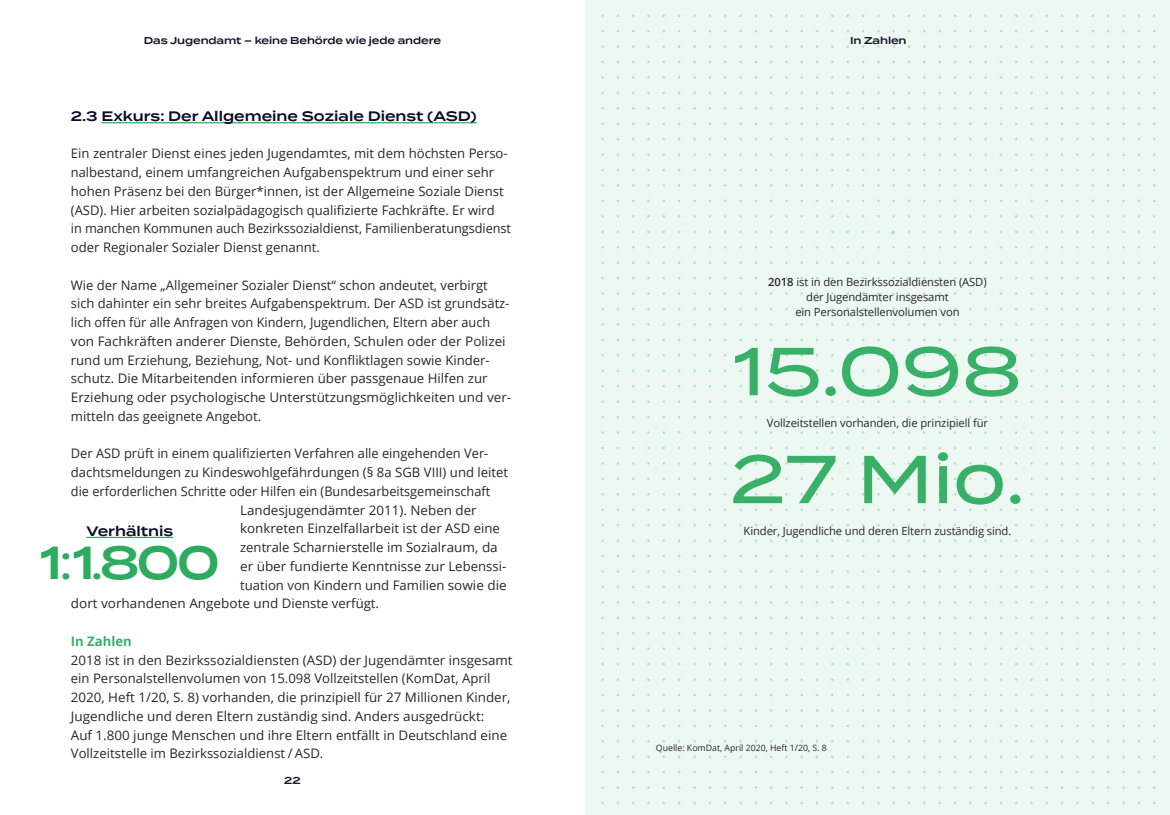
<style>
.page{position:relative;width:1170px;height:815px;background:#fff}
.page>*{position:absolute;margin:0;border:0;box-sizing:border-box;transform-origin:0 0}
.t1{font:500 67.62px "Termina";color:#38b068}
.t2{font:600 46.25px "Termina";color:#2dac60}
.t3{font:600 13.75px "Termina";color:#0c0c2c}
.t4{font:13.12px/18.8px "Open Sans";color:#292829}
.t5{font:700 13.12px "Open Sans";color:#38b068}
.t6{font:11.25px/15px "Open Sans";letter-spacing:-.01em;color:#292829;text-align:center}
.t7{font:600 10px "Termina";letter-spacing:-.01em;color:#1a152c}
.t8{font:8.75px "Open Sans";color:#292829}
.s1{font-weight:500}
.s2{font-weight:600}
</style>
<div class="page">
<hr style="left:102px;top:122px;width:374px;height:1px;background:#2dac60">
<div style="left:585px;top:0;width:584px;height:815px;background:#eef8f2"></div>
<svg style="left:906px;top:277px;width:4px;height:4px"></svg>
<hr style="left:86px;top:537px;width:87px;height:1px;background:#2dac60">
<p class="t7" style="left:144px;top:33px;width:299px">Das Jugendamt – keine Behörde wie jede andere</p>
<p class="t7" style="left:850px;top:33px;width:58px">In Zahlen</p>
<p class="t3" style="left:71px;top:106px;width:407px">2.3 Exkurs: Der Allgemeine Soziale Dienst (ASD)</p>
<p class="t4" style="left:71px;top:144px;width:441px">Ein zentraler Dienst eines jeden Jugendamtes, mit dem höchsten Perso&shy;nalbestand, einem umfangreichen Aufgabenspektrum und einer sehr hohen Präsenz bei den Bürger*innen, ist der Allgemeine Soziale Dienst (ASD). Hier arbeiten sozialpädagogisch qualifizierte Fachkräfte. Er wird<br>in manchen Kommunen auch Bezirkssozialdienst, Familienberatungsdienst oder Regionaler Sozialer Dienst genannt.</p>
<p class="t4" style="left:71px;top:275px;width:442px">Wie der Name „Allgemeiner Sozialer Dienst“ schon andeutet, verbirgt sich dahinter ein sehr breites Aufgabenspektrum. Der ASD ist grundsätz&shy;lich offen für alle Anfragen von Kindern, Jugendlichen, Eltern aber auch von Fachkräften anderer Dienste, Behörden, Schulen oder der Polizei rund um Erziehung, Beziehung, Not- und Konfliktlagen sowie Kinder&shy;schutz. Die Mitarbeitenden informieren über passgenaue Hilfen zur Erziehung oder psychologische Unterstützungsmöglichkeiten und ver&shy;mitteln das geeignete Angebot.</p>
<p class="t4" style="left:71px;top:444px;width:419px">Der ASD prüft in einem qualifizierten Verfahren alle eingehenden Ver-</p>
<p class="t4" style="left:71px;top:463px;width:439px">dachtsmeldungen zu Kindeswohlgefährdungen (§ 8a SGB VIII) und leitet</p>
<p class="t4" style="left:71px;top:481px;width:421px">die erforderlichen Schritte oder Hilfen ein (Bundesarbeitsgemeinschaft</p>
<p class="t4" style="left:240px;top:500px;width:238px">Landesjugendämter 2011). Neben der</p>
<p class="t4" style="left:240px;top:519px;width:261px">konkreten Einzelfallarbeit ist der ASD eine</p>
<p class="t4" style="left:240px;top:538px;width:259px">zentrale Scharnierstelle im Sozialraum, da</p>
<p class="t4" style="left:240px;top:556px;width:267px">er über fundierte Kenntnisse zur Lebenssi-</p>
<p class="t4" style="left:240px;top:575px;width:268px">tuation von Kindern und Familien sowie die</p>
<p class="t4" style="left:71px;top:594px;width:310px">dort vorhandenen Angebote und Dienste verfügt.</p>
<p class="t5" style="left:71px;top:632px;width:62px">In Zahlen</p>
<p class="t4" style="left:71px;top:650px;width:443px">2018 ist in den Bezirkssozialdiensten (ASD) der Jugendämter insgesamt ein Personalstellenvolumen von 15.098 Vollzeitstellen (KomDat, April 2020, Heft 1/20, S. 8) vorhanden, die prinzipiell für 27 Millionen Kinder, Jugendliche und deren Eltern zuständig sind. Anders ausgedrückt:<br>Auf 1.800 junge Menschen und ihre Eltern entfällt in Deutschland eine Vollzeitstelle im Bezirkssozialdienst / ASD.</p>
<p class="t3" style="left:86px;top:521px;width:88px">Verhältnis</p>
<h2 class="t2" style="left:40px;top:529px;width:181px">1<span class="s1">:</span>1<span class="s1">.</span>800</h2>
<p class="t7" style="left:284px;top:773px;width:18px">22</p>
<p class="t6" style="left:768px;top:274px;width:220px"><span class="s2">2018</span> ist in den Bezirkssozialdiensten (ASD) der Jugendämter insgesamt<br>ein Personalstellenvolumen von</p>
<h1 class="t1" style="left:733px;top:322px;width:290px">15.098</h1>
<p class="t6" style="left:766px;top:416px;width:223px">Vollzeitstellen vorhanden, die prinzipiell für</p>
<h1 class="t1" style="left:730px;top:430px;width:296px">27 Mio.</h1>
<p class="t6" style="left:743px;top:524px;width:269px">Kinder, Jugendliche und deren Eltern zuständig sind.</p>
<p class="t8" style="left:656px;top:742px;width:172px">Quelle: KomDat, April 2020, Heft 1/20, S. 8</p>
</div>
